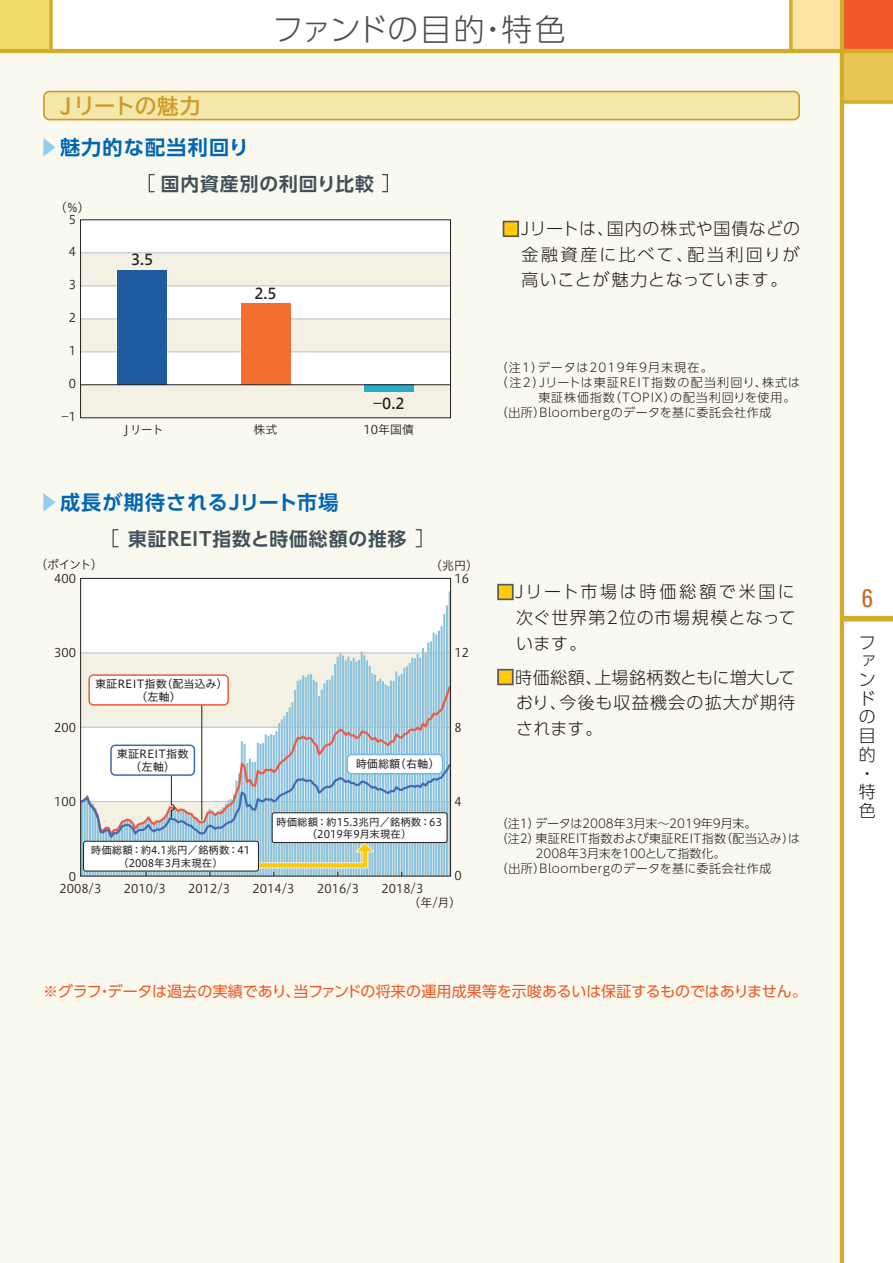
<style>
.page{position:relative;width:893px;height:1263px;background:#fff}
.page>*{position:absolute;margin:0;border:0;box-sizing:border-box;transform-origin:0 0}
.t1{font:300 30.9px "UD Shin Go Pro";letter-spacing:.005em;color:#4b4c4d}
.t2{font:condensed 25.5px "Univers";color:#cb692c}
.t3{font:700 21.3px "TBUD Go Std";letter-spacing:-.015em;color:#cf9b2a}
.t4{font:700 20.1px "UD Shin Go Pro De";letter-spacing:.055em;color:#0166b3}
.t5{font:700 18.75px "UD Shin Go Pro De";letter-spacing:.05em;color:#425159}
.t6{font:300 16.95px/18.8px "UD Shin Go Pro";letter-spacing:.055em;color:#231f20;text-align:justify}
.t7{font:15px "UD Shin Go Pro";letter-spacing:-.005em;color:#f15921}
.t8{font:15px "Hiragino UD Sans Std W5";color:#231f20}
.t9{font:12px "Hiragino UD Sans Std W3";color:#231f20}
.t10{font:300 12px "UD Shin Go Pro";letter-spacing:.045em;color:#231f20}
.t11{font:300 12px "UD Shin Go Pro";color:#231f20}
.t12{font:300 12px "UD Shin Go Pro";letter-spacing:.105em;color:#231f20}
.t13{font:300 12px "UD Shin Go Pro";letter-spacing:.075em;color:#231f20}
.t14{font:300 12px "UD Shin Go Pro";letter-spacing:.1em;color:#231f20}
.t15{font:11.25px/12.6px "Hiragino UD Sans Std W4";color:#231f20;text-align:center}
.t16{font:10.5px/12.8px "Hiragino UD Sans Std W4";color:#231f20;text-align:center}
.s1{color:#8fcef1}
.s2{color:#feca0a}
</style>
<div class="page">
<div style="left:0;top:0;width:51px;height:51px;background:#f3db6a"></div>
<div style="left:842px;top:0;width:51px;height:51px;background:#f15929"></div>
<div style="left:842px;top:51px;width:51px;height:51px;background:#e7c453"></div>
<div style="left:791px;top:0;width:51px;height:51px;background:#ffe2a5"></div>
<div style="left:842px;top:616px;width:51px;height:5px;background:#d1ab2a"></div>
<div style="left:0;top:51px;width:842px;height:1212px;background:#faf9f0"></div>
<hr style="left:840px;top:0;width:4px;height:1263px;background:#d1ab2a">
<hr style="left:0;top:49px;width:893px;height:4px;background:#d1ab2a">
<svg style="left:844px;top:100px;width:49px;height:4px"></svg>
<svg style="left:49px;top:0;width:4px;height:49px"></svg>
<svg style="left:789px;top:0;width:4px;height:49px"></svg>
<svg style="left:81px;top:578px;width:369px;height:298px;fill:#fff"></svg>
<svg style="left:82px;top:591px;width:367px;height:93px;fill:#fff"></svg>
<svg style="left:43px;top:91px;width:757px;height:29px;background:#efe09d"></svg>
<div style="left:503px;top:221px;width:16px;height:16px;border:2px solid #57585a"></div>
<div style="left:149px;top:174px;width:6px;height:18px;border:1px solid #425159"></div>
<div style="left:381px;top:174px;width:7px;height:18px;border:1px solid #425159"></div>
<div style="left:81px;top:219px;width:369px;height:198px;background:#fff"></div>
<div style="left:81px;top:253px;width:369px;height:33px;background:#f3f1e4"></div>
<div style="left:81px;top:319px;width:369px;height:33px;background:#f3f1e4"></div>
<div style="left:81px;top:385px;width:369px;height:32px;background:#f3f1e4"></div>
<div style="left:113px;top:529px;width:6px;height:18px;border:1px solid #425159"></div>
<div style="left:89px;top:675px;width:139px;height:30px;background:#fff;border-radius:4px"></div>
<div style="left:88px;top:674px;width:141px;height:32px;border:2px solid #f0593e;border-radius:4px"></div>
<hr style="left:81px;top:351px;width:369px;height:1px;background:#bcbdc0">
<hr style="left:81px;top:318px;width:369px;height:1px;background:#bcbdc0">
<hr style="left:81px;top:285px;width:369px;height:1px;background:#bcbdc0">
<hr style="left:81px;top:252px;width:369px;height:1px;background:#bcbdc0">
<div style="left:80px;top:220px;width:371px;height:198px;border:1px solid #231f20"></div>
<svg style="left:80px;top:688px;width:372px;height:188px"></svg>
<div style="left:497px;top:584px;width:17px;height:16px;border:2px solid #57585a"></div>
<div style="left:497px;top:669px;width:17px;height:16px;border:2px solid #57585a"></div>
<div style="left:118px;top:270px;width:49px;height:115px;background:#205b9f"></div>
<div style="left:241px;top:304px;width:49px;height:81px;background:#f36e31"></div>
<div style="left:364px;top:385px;width:50px;height:7px;background:#28adc4"></div>
<hr style="left:81px;top:384px;width:369px;height:1px;background:#231f20">
<p class="t3" style="left:56px;top:88px;width:147px">Ｊリートの魅力</p>
<p class="t4" style="left:39px;top:131px;width:212px"><span class="s1">▶</span>魅力的な配当利回り</p>
<h1 class="t1" style="left:272px;top:4px;width:295px">ファンドの目的・特色</h1>
<p class="t9" style="left:55px;top:198px;width:37px">（％）</p>
<p class="t9" style="left:69px;top:210px;width:9px">5</p>
<p class="t9" style="left:69px;top:243px;width:9px">4</p>
<p class="t9" style="left:69px;top:276px;width:9px">3</p>
<p class="t9" style="left:69px;top:309px;width:9px">2</p>
<p class="t9" style="left:69px;top:342px;width:9px">1</p>
<p class="t9" style="left:69px;top:375px;width:9px">0</p>
<p class="t9" style="left:62px;top:408px;width:16px">-1</p>
<p class="t5" style="left:161px;top:168px;width:214px">国内資産別の利回り比較</p>
<p class="t8" style="left:131px;top:248px;width:24px">3.5</p>
<p class="t8" style="left:254px;top:282px;width:24px">2.5</p>
<p class="t8" style="left:373px;top:392px;width:33px">-0.2</p>
<p class="t9" style="left:120px;top:420px;width:45px">Ｊリート</p>
<p class="t9" style="left:254px;top:420px;width:25px">株式</p>
<p class="t9" style="left:364px;top:420px;width:52px">10年国債</p>
<p class="t4" style="left:39px;top:486px;width:301px"><span class="s1">▶</span>成長が期待されるJリート市場</p>
<p class="t5" style="left:128px;top:523px;width:280px">東証REIT指数と時価総額の推移</p>
<p class="t9" style="left:36px;top:555px;width:69px">（ポイント）</p>
<p class="t9" style="left:430px;top:556px;width:49px">（兆円）</p>
<p class="t9" style="left:455px;top:569px;width:16px">16</p>
<p class="t9" style="left:54px;top:569px;width:23px">400</p>
<p class="t9" style="left:54px;top:644px;width:23px">300</p>
<p class="t9" style="left:54px;top:718px;width:23px">200</p>
<p class="t9" style="left:54px;top:792px;width:23px">100</p>
<p class="t9" style="left:69px;top:867px;width:9px">0</p>
<p class="t15" style="left:95px;top:677px;width:134px">東証REIT指数（配当込み）（左軸）</p>
<p class="t15" style="left:117px;top:747px;width:73px">東証REIT指数（左軸）</p>
<p class="t16" style="left:91px;top:843px;width:161px">時価総額：約4.1兆円／銘柄数：41（2008年3月末現在）</p>
<p class="t15" style="left:356px;top:757px;width:86px">時価総額（右軸）</p>
<p class="t16" style="left:276px;top:815px;width:167px;line-height:12px">時価総額：約15.3兆円／銘柄数：63（2019年9月末現在）</p>
<p class="t9" style="left:59px;top:879px;width:43px">2008/3</p>
<p class="t9" style="left:124px;top:879px;width:43px">2010/3</p>
<p class="t9" style="left:188px;top:879px;width:43px">2012/3</p>
<p class="t9" style="left:253px;top:879px;width:43px">2014/3</p>
<p class="t9" style="left:317px;top:879px;width:43px">2016/3</p>
<p class="t9" style="left:381px;top:879px;width:43px">2018/3</p>
<p class="t9" style="left:455px;top:643px;width:16px">12</p>
<p class="t9" style="left:455px;top:718px;width:9px">8</p>
<p class="t9" style="left:455px;top:792px;width:9px">4</p>
<p class="t9" style="left:455px;top:867px;width:9px">0</p>
<p class="t9" style="left:408px;top:893px;width:54px">（年/月）</p>
<p class="t6" style="left:522px;top:216px;width:280px;line-height:25.5px;text-indent:-19px"><span class="s2">■</span>Jリートは、国内の株式や国債などの金融資産に比べて、配当利回りが高いことが魅力となっています。</p>
<p class="t14" style="left:496px;top:358px;width:218px">（注1）データは2019年9月末現在。</p>
<p class="t12" style="left:496px;top:373px;width:306px">（注2）Ｊリートは東証REIT指数の配当利回り、株式は</p>
<p class="t13" style="left:538px;top:388px;width:258px">東証株価指数（TOPIX）の配当利回りを使用。</p>
<p class="t10" style="left:496px;top:403px;width:277px">（出所）Bloombergのデータを基に委託会社作成</p>
<p class="t6" style="left:516px;top:579px;width:281px;line-height:25.5px;text-indent:-19px"><span class="s2">■</span>Jリート市場は時価総額で米国に次ぐ世界第2位の市場規模となっています。</p>
<p class="t6" style="left:516px;top:664px;width:281px;line-height:25.5px;text-indent:-19px"><span class="s2">■</span>時価総額、上場銘柄数ともに増大しており、今後も収益機会の拡大が期待されます。</p>
<p class="t11" style="left:496px;top:814px;width:262px">（注1）データは2008年3月末～2019年9月末。</p>
<p class="t10" style="left:496px;top:829px;width:306px">（注2）東証REIT指数および東証REIT指数（配当込み）は</p>
<p class="t11" style="left:535px;top:844px;width:192px">2008年3月末を100として指数化。</p>
<p class="t10" style="left:496px;top:859px;width:277px">（出所）Bloombergのデータを基に委託会社作成</p>
<p class="t7" style="left:43px;top:980px;width:765px">※グラフ・データは過去の実績であり、当ファンドの将来の運用成果等を示唆あるいは保証するものではありません。</p>
<h2 class="t2" style="left:862px;top:582px;width:13px">6</h2>
<p class="t6" style="left:859px;top:632px;width:18px;text-align:left">ファンドの目的・特色</p>
</div>
